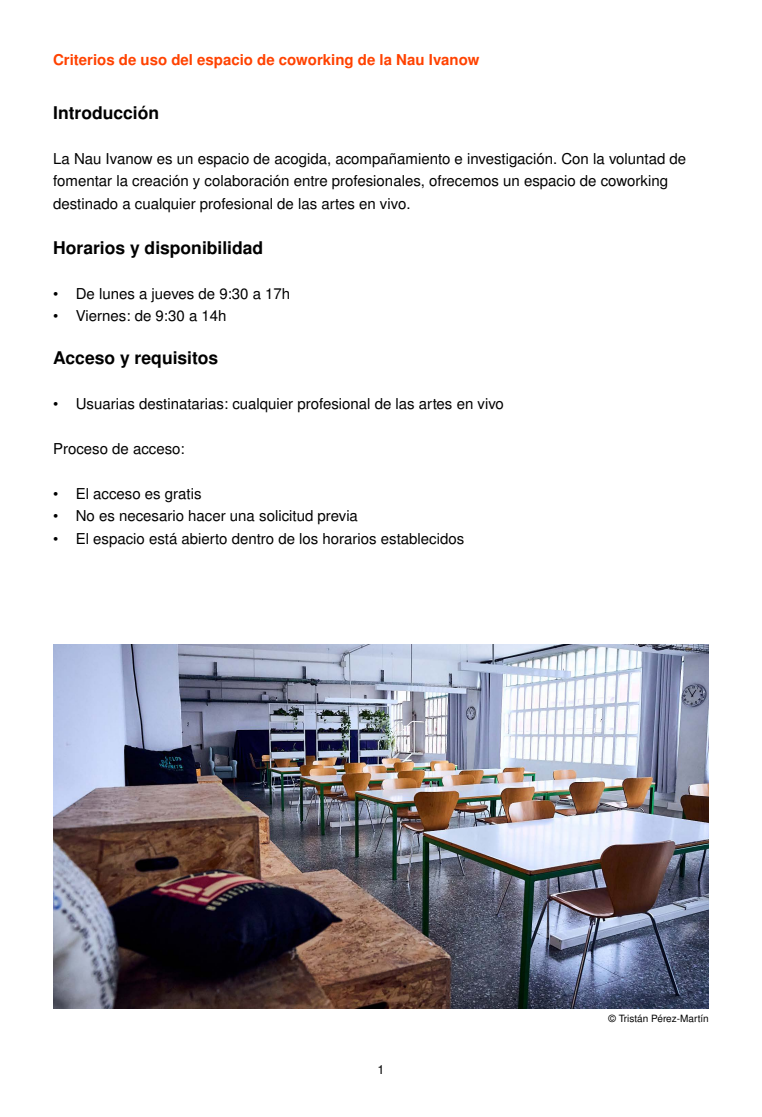
<style>
.page{position:relative;width:762px;height:1117px;background:#fff}
.page>*{position:absolute;margin:0;border:0;box-sizing:border-box;transform-origin:0 0}
.t1{font:700 17.5px "Nimbus San L";color:#000}
.t2{font:15px/22.5px "Nimbus San L";color:#000}
.t3{font:700 15px "Nimbus San L";color:#ff4200}
.t4{font:12.5px "Nimbus San L";color:#000}
.t5{font:10px "Nimbus San L";color:#000}
</style>
<div class="page">
<img style="left:53px;top:644px;width:656px;height:364px">
<p class="t3" style="left:53px;top:50px;width:428px">Criterios de uso del espacio de coworking de la Nau Ivanow</p>
<p class="t1" style="left:53px;top:101px;width:107px">Introducción</p>
<p class="t2" style="left:53px;top:147px;width:634px">La Nau Ivanow es un espacio de acogida, acompañamiento e investigación. Con la voluntad de fomentar la creación y colaboración entre profesionales, ofrecemos un espacio de coworking destinado a cualquier profesional de las artes en vivo.</p>
<p class="t1" style="left:53px;top:236px;width:212px">Horarios y disponibilidad</p>
<p class="t2" style="left:53px;top:282px;width:239px">• De lunes a jueves de 9:30 a 17h</p>
<p class="t2" style="left:53px;top:305px;width:175px">• Viernes: de 9:30 a 14h</p>
<p class="t1" style="left:53px;top:346px;width:167px">Acceso y requisitos</p>
<p class="t2" style="left:53px;top:392px;width:452px">• Usuarias destinatarias: cualquier profesional de las artes en vivo</p>
<p class="t2" style="left:53px;top:437px;width:133px">Proceso de acceso:</p>
<p class="t2" style="left:53px;top:482px;width:150px">• El acceso es gratis</p>
<p class="t2" style="left:53px;top:505px;width:306px">• No es necesario hacer una solicitud previa</p>
<p class="t2" style="left:53px;top:527px;width:412px">• El espacio está abierto dentro de los horarios establecidos</p>
<p class="t4" style="left:377px;top:1061px;width:8px">1</p>
<p class="t5" style="left:608px;top:1012px;width:102px">© Tristán Pérez-Martín</p>
</div>
